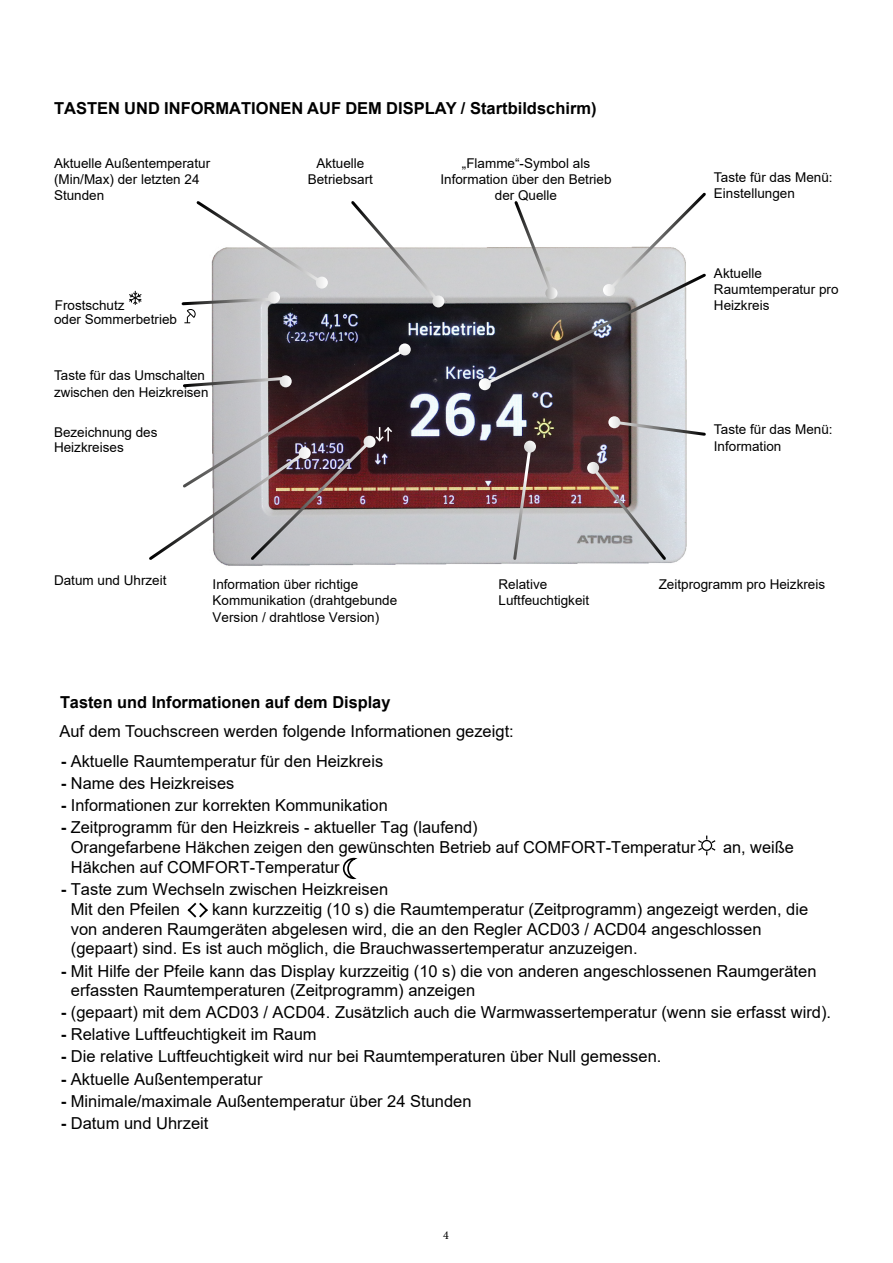
<style>
.page{position:relative;width:893px;height:1263px;background:#fff}
.page>*{position:absolute;margin:0;border:0;box-sizing:border-box;transform-origin:0 0}
.t1{font:16.5px/19.8px "Arial";color:#000}
.t2{font:16.5px/19.8px "Arial";color:#000}
.t3{font:700 16.5px "Arial";color:#000}
.t4{font:13.5px/16.2px "Arial";color:#000}
.t5{font:13.5px "Arial";color:#fff}
.t6{font:12px "Minion Pro";color:#000}
.s1{font-style:inherit}
.s2{font-weight:700}
</style>
<div class="page">
<img style="left:211px;top:247px;width:476px;height:319px">
<svg style="left:587px;top:462px;width:82px;height:101px;background:#b4a7a9"></svg>
<svg style="left:608px;top:416px;width:98px;height:22px"></svg>
<svg style="left:149px;top:343px;width:262px;height:220px"></svg>
<svg style="left:479px;top:192px;width:227px;height:198px"></svg>
<svg style="left:511px;top:441px;width:25px;height:121px;background:#978082"></svg>
<svg style="left:348px;top:201px;width:96px;height:106px"></svg>
<svg style="left:129px;top:291px;width:13px;height:14px"></svg>
<svg style="left:181px;top:201px;width:147px;height:129px"></svg>
<svg style="left:342px;top:857px;width:15px;height:23px"></svg>
<svg style="left:698px;top:835px;width:18px;height:20px"></svg>
<svg style="left:187px;top:902px;width:21px;height:16px"></svg>
<p class="t3" style="left:54px;top:97px;width:544px">TASTEN UND INFORMATIONEN AUF DEM DISPLAY / Startbildschirm)</p>
<p class="t4" style="left:54px;top:155px;width:158px">Aktuelle Außentemperatur (Min/Max) der letzten 24<br>Stunden</p>
<p class="t5" style="left:54px;top:289px;width:6px">-</p>
<p class="t4" style="left:54px;top:298px;width:125px;line-height:14.4px">Frostschutz<br>oder Sommerbetrieb</p>
<p class="t4" style="left:54px;top:367px;width:156px">Taste für das Umschalten zwische<span class="s1">n den Heizkreisen</span></p>
<p class="t4" style="left:54px;top:424px;width:105px;line-height:15.5px">Bezeichnung des<br>Heizkreises</p>
<p class="t4" style="left:308px;top:155px;width:67px;text-align:center">Aktuelle<br>Betriebsart</p>
<p class="t4" style="left:440px;top:155px;width:173px;text-align:center">„Flamme“-Symbol als<br>Information über den Betrieb der Quelle</p>
<p class="t4" style="left:714px;top:169px;width:120px">Taste für das Menü:<br>Einstellungen</p>
<p class="t4" style="left:714px;top:265px;width:126px">Aktuelle<br>Raumtemperatur pro<br>Heizkreis</p>
<p class="t4" style="left:714px;top:421px;width:120px">Taste für das Menü:<br>Information</p>
<p class="t4" style="left:54px;top:572px;width:114px">Datum und Uhrzeit</p>
<p class="t4" style="left:213px;top:576px;width:186px">Information über richtige<br>Kommunikation (drahtgebunde<br>Version / drahtlose Version)</p>
<p class="t4" style="left:498px;top:576px;width:50px">Relative</p>
<p class="t4" style="left:659px;top:576px;width:168px">Zeitprogramm pro Heizkreis</p>
<p class="t4" style="left:498px;top:592px;width:92px">Luftfeuchtigkeit</p>
<p class="t2" style="left:59px;top:688px;width:456px;line-height:28.7px"><span class="s2">T</span><span class="s2">asten und Informationen auf dem Display<br></span>Auf dem Touchscreen werden folgende Informationen gezeigt:</p>
<p class="t1" style="left:61px;top:751px;width:324px"><span class="s2">-</span> Aktuelle Raumtemperatur für den Heizkreis</p>
<p class="t1" style="left:61px;top:773px;width:175px"><span class="s2">-</span> Name des Heizkreises</p>
<p class="t1" style="left:61px;top:795px;width:328px"><span class="s2">-</span> Informationen zur korrekten Kommunikation</p>
<p class="t1" style="left:71px;top:818px;width:626px;text-indent:-10px"><span class="s2">-</span> Zeitprogramm für den Heizkreis - aktueller Tag (laufend)<br>Orangefarbene Häkchen zeigen den gewünschten Betrieb auf COMFORT-Temperatur</p>
<p class="t1" style="left:723px;top:837px;width:72px">an, weiße</p>
<p class="t1" style="left:71px;top:857px;width:270px">Häkchen auf COMFORT-Temperatur</p>
<p class="t1" style="left:71px;top:879px;width:319px;text-indent:-10px"><span class="s2">-</span> Taste zum Wechseln zwischen Heizkreisen<br><span class="s1">Mit den Pfeilen</span></p>
<p class="t2" style="left:71px;top:899px;width:739px;text-indent:141px">kann kurzzeitig (10 s) die Raumtemperatur (Zeitprogramm) angezeigt werden, die von anderen Raumgeräten abgelesen wird, die an den Regler ACD03 / ACD04 angeschlossen (gepaart) sind. Es ist auch möglich, die Brauchwassertemperatur anzuzeigen.</p>
<p class="t1" style="left:71px;top:961px;width:747px;text-indent:-10px"><span class="s2">-</span> Mit Hilfe der Pfeile kann das Display kurzzeitig (10 s) die von anderen angeschlossenen Raumgeräten erfassten Raumtemperaturen (Zeitprogramm) anzeigen</p>
<p class="t1" style="left:61px;top:1002px;width:772px"><span class="s2">-</span> (gepaart) mit dem ACD03 / ACD04. Zusätzlich auch die Warmwassertemperatur (wenn sie erfasst wird).</p>
<p class="t1" style="left:61px;top:1024px;width:257px"><span class="s2">-</span> Relative Luftfeuchtigkeit im Raum</p>
<p class="t1" style="left:61px;top:1047px;width:602px"><span class="s2">-</span> Die relative Luftfeuchtigkeit wird nur bei Raumtemperaturen über Null gemessen.</p>
<p class="t1" style="left:61px;top:1069px;width:203px"><span class="s2">-</span> Aktuelle Außentemperatur</p>
<p class="t1" style="left:61px;top:1091px;width:412px"><span class="s2">-</span> Minimale/maximale Außentemperatur über 24 Stunden</p>
<p class="t1" style="left:61px;top:1113px;width:149px"><span class="s2">-</span> Datum und Uhrzeit</p>
<p class="t6" style="left:443px;top:1227px;width:7px">4</p>
</div>
